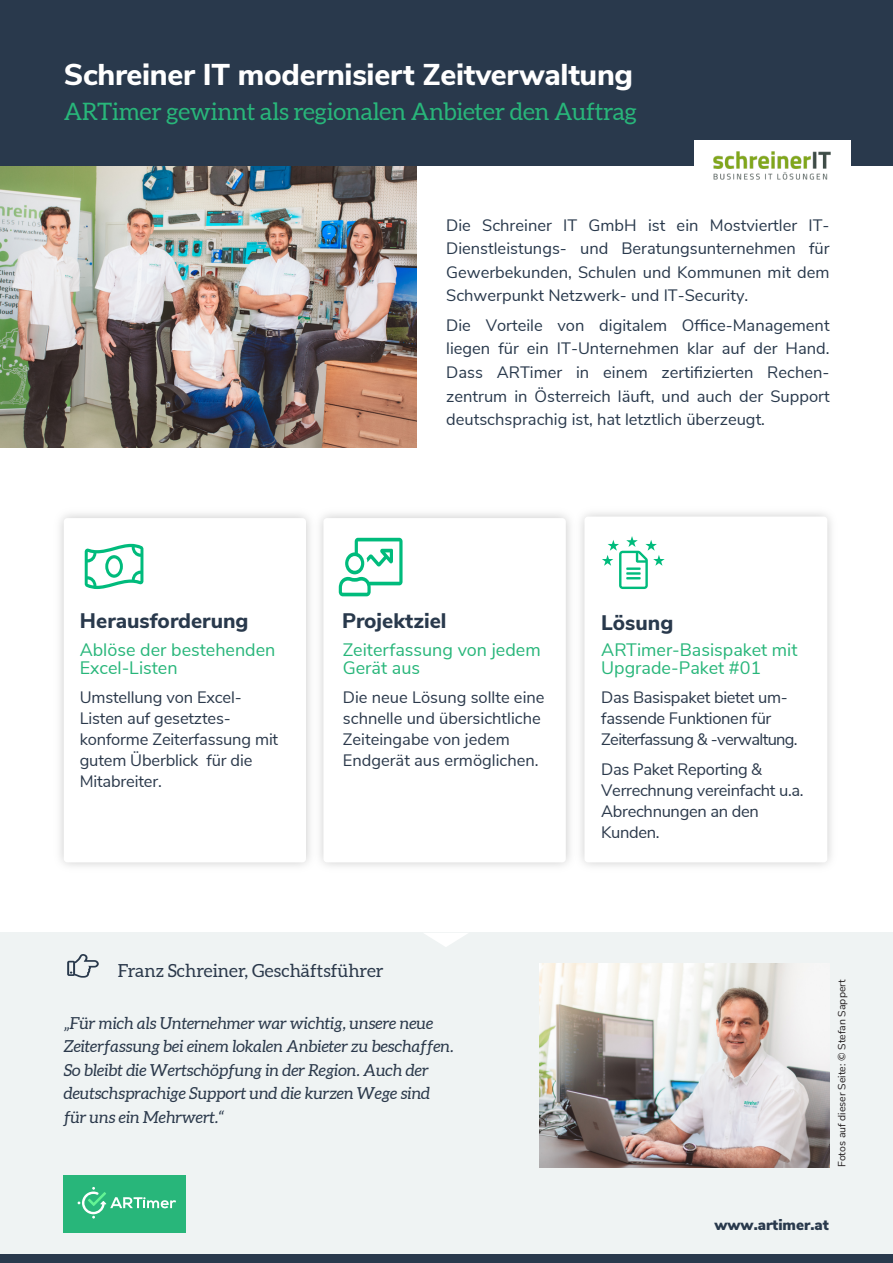
<style>
.page{position:relative;width:893px;height:1263px;background:#fff}
.page>*{position:absolute;margin:0;border:0;box-sizing:border-box;transform-origin:0 0}
.t1{font:800 30px "Nunito Sans";letter-spacing:-.01em;color:#fff}
.t2{font:24px "Aleo";letter-spacing:-.01em;color:#28b67a}
.t3{font:800 21px "Nunito Sans";color:#29394c}
.t4{font:18px/18px "Nunito Sans";color:#28b67a}
.t5{font:18px "Aleo";color:#2b394b}
.t6{font:16.5px/23.5px "Nunito Sans";color:#29394c;text-align:justify}
.t7{font:16.5px/21px "Nunito Sans";letter-spacing:-.01em;color:#2b394b}
.t8{font:italic 16.5px/23.5px "Aleo";color:#2b394b}
.t9{font:900 15px "Nunito Sans";color:#29394c}
.t10{font:10.5px "Nunito Sans";color:#231f20}
</style>
<div class="page">
<img style="left:0;top:166px;width:416px;height:281px">
<div style="left:0;top:933px;width:893px;height:330px;background:#eff3f3"></div>
<div style="left:64px;top:1175px;width:122px;height:57px;background:#28b67a"></div>
<svg style="left:78px;top:1187px;width:98px;height:31px"></svg>
<svg style="left:424px;top:933px;width:44px;height:14px"></svg>
<div style="left:0;top:0;width:893px;height:166px;background:#29394c"></div>
<svg style="left:339px;top:538px;width:64px;height:58px"></svg>
<svg style="left:85px;top:544px;width:58px;height:45px"></svg>
<svg style="left:602px;top:536px;width:63px;height:53px"></svg>
<svg style="left:67px;top:954px;width:32px;height:24px"></svg>
<div style="left:0;top:1254px;width:893px;height:9px;background:#29394c"></div>
<div style="left:694px;top:140px;width:156px;height:51px;background:#fff"></div>
<img style="left:713px;top:151px;width:118px;height:29px">
<img style="left:540px;top:964px;width:290px;height:203px">
<h1 class="t1" style="left:64px;top:55px;width:571px">Schreiner IT modernisiert Zeitverwaltung</h1>
<h2 class="t2" style="left:64px;top:100px;width:575px">ARTimer gewinnt als regionalen Anbieter den Auftrag</h2>
<p class="t6" style="left:446px;top:213px;width:385px">Die Schreiner IT GmbH ist ein Mostviertler IT-Dienstleistungs- und Beratungsunternehmen für Gewerbekunden, Schulen und Kommunen mit dem Schwerpunkt Netzwerk- und IT-Security.</p>
<p class="t6" style="left:446px;top:314px;width:385px">Die Vorteile von digitalem Office-Management liegen für ein IT-Unternehmen klar auf der Hand.<br>Dass ARTimer in einem zertifizierten Rechen&shy;zentrum in Österreich läuft, und auch der Support deutschsprachig ist, hat letztlich überzeugt.</p>
<p class="t3" style="left:342px;top:607px;width:106px">Projektziel</p>
<p class="t4" style="left:343px;top:641px;width:199px">Zeiterfassung von jedem<br>Gerät aus</p>
<p class="t7" style="left:343px;top:687px;width:203px">Die neue Lösung sollte eine schnelle und übersichtliche<br>Zeiteingabe von jedem<br>Endgerät aus ermöglichen.</p>
<p class="t3" style="left:80px;top:607px;width:170px">Herausforderung</p>
<p class="t3" style="left:601px;top:608px;width:74px">Lösung</p>
<p class="t4" style="left:601px;top:641px;width:198px">ARTimer-Basispaket mit<br>Upgrade-Paket #01</p>
<p class="t7" style="left:601px;top:687px;width:198px">Das Basispaket bietet um&shy;fassende Funktionen für<br>Zeiterfassung &amp; -verwaltung.</p>
<p class="t7" style="left:601px;top:759px;width:204px">Das Paket Reporting &amp;<br>Verrechnung vereinfacht u.a.<br>Abrechnungen an den<br>Kunden.</p>
<p class="t4" style="left:80px;top:641px;width:197px">Ablöse der bestehenden<br>Excel-Listen</p>
<p class="t7" style="left:80px;top:687px;width:200px">Umstellung von Excel-<br>Listen auf gesetztes&shy;konforme Zeiterfassung mit gutem Überblick für die<br>Mitabreiter.</p>
<p class="t5" style="left:118px;top:962px;width:267px">Franz Schreiner, Geschäftsführer</p>
<p class="t8" style="left:64px;top:1012px;width:391px">„Für mich als Unternehmer war wichtig, unsere neue Zeiterfassung bei einem lokalen Anbieter zu beschaffen.<br>So bleibt die Wertschöpfung in der Region. Auch der deutschsprachige Support und die kurzen Wege sind für uns ein Mehrwert.“</p>
<p class="t10" style="left:835px;top:1167px;width:189px;rotate:-90deg">Fotos auf dieser Seite: © Stefan Sappert</p>
<p class="t9" style="left:714px;top:1215px;width:116px">www.artimer.at</p>
</div>
